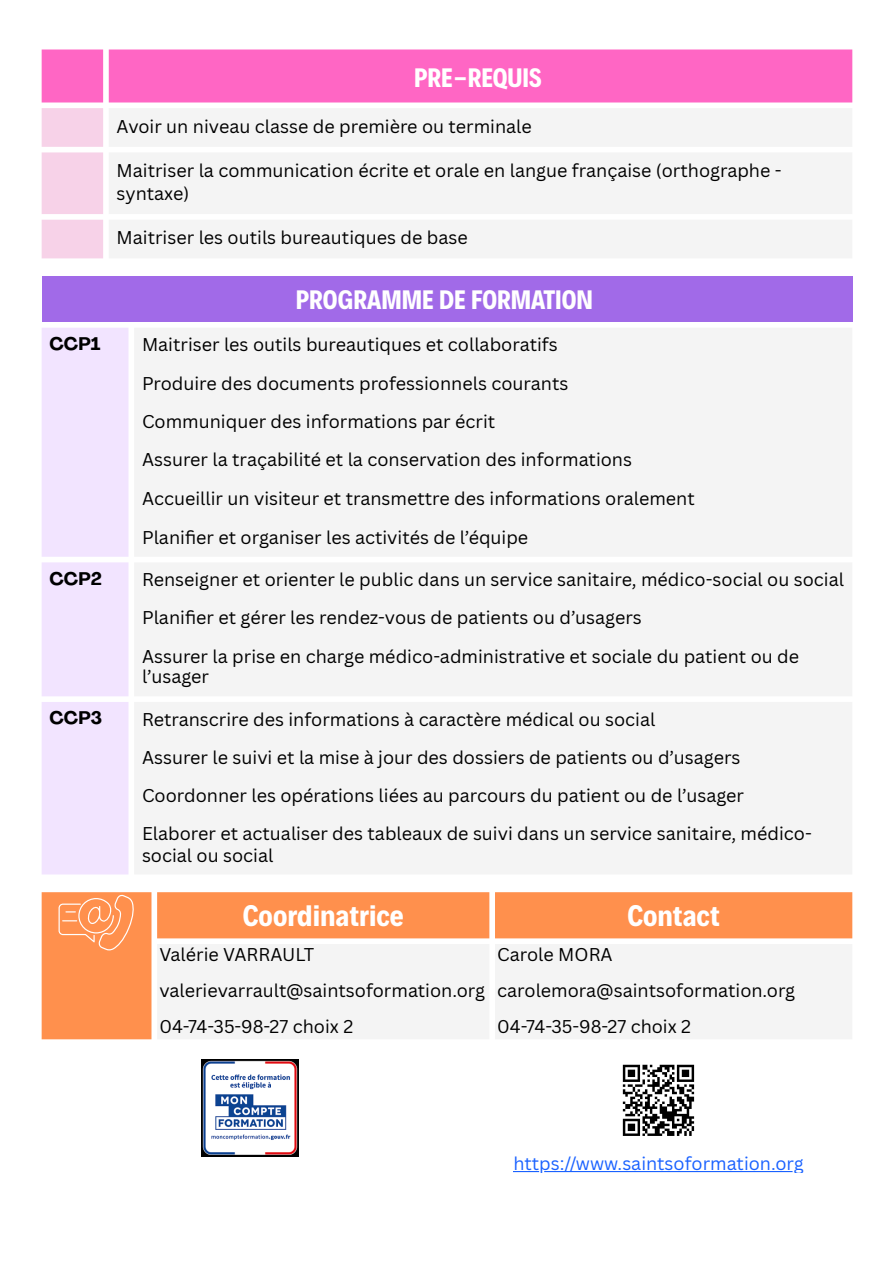
<style>
.page{position:relative;width:894px;height:1263px;background:#fff}
.page>*{position:absolute;margin:0;border:0;box-sizing:border-box;transform-origin:0 0}
.t1{font:700 30px "Decalotype";color:#fff}
.t2{font:700 27px "Decalotype";color:#fff}
.t3{font:18px/22.5px "Canva Sans";color:#000}
.t4{font:18px "Canva Sans";color:#1a62ff}
.t5{font:700 18px "Agrandir";color:#000}
</style>
<div class="page">
<div style="left:42px;top:50px;width:810px;height:52px;background:#ff66c4"></div>
<svg style="left:42px;top:108px;width:61px;height:150px;background:#f7d5e9"></svg>
<div style="left:109px;top:109px;width:743px;height:149px;background:#f4f4f4"></div>
<div style="left:42px;top:277px;width:810px;height:45px;background:#a16ae8"></div>
<div style="left:42px;top:328px;width:86px;height:546px;background:#f2e4ff"></div>
<div style="left:135px;top:328px;width:717px;height:546px;background:#f4f4f4"></div>
<svg style="left:42px;top:892px;width:810px;height:147px;background:#ff9b5f"></svg>
<div style="left:157px;top:944px;width:695px;height:95px;background:#f4f4f4"></div>
<svg style="left:59px;top:895px;width:75px;height:55px;background:#ff9d62"></svg>
<img style="left:201px;top:1060px;width:97px;height:97px">
<hr style="left:513px;top:1171px;width:290px;height:1px;background:#1a62ff">
<svg style="left:622px;top:1064px;width:73px;height:72px"></svg>
<p class="t2" style="left:414px;top:59px;width:129px">PRE-REQUIS</p>
<p class="t3" style="left:117px;top:115px;width:416px">Avoir un niveau classe de première ou terminale</p>
<p class="t3" style="left:117px;top:159px;width:666px">Maitriser la communication écrite et orale en langue française (orthographe - syntaxe)</p>
<p class="t3" style="left:117px;top:226px;width:352px">Maitriser les outils bureautiques de base</p>
<p class="t2" style="left:296px;top:282px;width:298px">PROGRAMME DE FORMATION</p>
<p class="t5" style="left:50px;top:337px;width:52px">CCP1</p>
<p class="t3" style="left:142px;top:333px;width:417px">Maitriser les outils bureautiques et collaboratifs</p>
<p class="t3" style="left:142px;top:371px;width:428px">Produire des documents professionnels courants</p>
<p class="t3" style="left:142px;top:410px;width:354px">Communiquer des informations par écrit</p>
<p class="t3" style="left:142px;top:448px;width:491px">Assurer la traçabilité et la conservation des informations</p>
<p class="t3" style="left:142px;top:487px;width:554px">Accueillir un visiteur et transmettre des informations oralement</p>
<p class="t3" style="left:142px;top:525px;width:387px">Planifi er et organiser les activités de l’équipe</p>
<p class="t5" style="left:50px;top:571px;width:54px">CCP2</p>
<p class="t3" style="left:142px;top:568px;width:703px">Renseigner et orienter le public dans un service sanitaire, médico-social ou social</p>
<p class="t3" style="left:142px;top:606px;width:501px">Planifi er et gérer les rendez-vous de patients ou d’usagers</p>
<p class="t3" style="left:142px;top:645px;width:658px;line-height:20.2px">Assurer la prise en charge médico-administrative et sociale du patient ou de l’usager</p>
<p class="t5" style="left:50px;top:711px;width:54px">CCP3</p>
<p class="t3" style="left:142px;top:707px;width:514px">Retranscrire des informations à caractère médical ou social</p>
<p class="t3" style="left:142px;top:746px;width:600px">Assurer le suivi et la mise à jour des dossiers de patients ou d’usagers</p>
<p class="t3" style="left:142px;top:784px;width:603px">Coordonner les opérations liées au parcours du patient ou de l’usager</p>
<p class="t3" style="left:142px;top:823px;width:671px;line-height:21.3px">Elaborer et actualiser des tableaux de suivi dans un service sanitaire, médico&shy;social ou social</p>
<p class="t1" style="left:243px;top:896px;width:162px">Coordinatrice</p>
<p class="t1" style="left:627px;top:896px;width:94px">Contact</p>
<p class="t3" style="left:159px;top:943px;width:156px">Valérie VARRAULT</p>
<p class="t3" style="left:159px;top:979px;width:327px">valerievarrault@saintsoformation.org</p>
<p class="t3" style="left:159px;top:1015px;width:195px">04-74-35-98-27 choix 2</p>
<p class="t3" style="left:497px;top:943px;width:117px">Carole MORA</p>
<p class="t3" style="left:497px;top:979px;width:299px">carolemora@saintsoformation.org</p>
<p class="t3" style="left:497px;top:1015px;width:195px">04-74-35-98-27 choix 2</p>
<p class="t4" style="left:513px;top:1151px;width:292px">https://www.saintsoformation.org</p>
</div>
